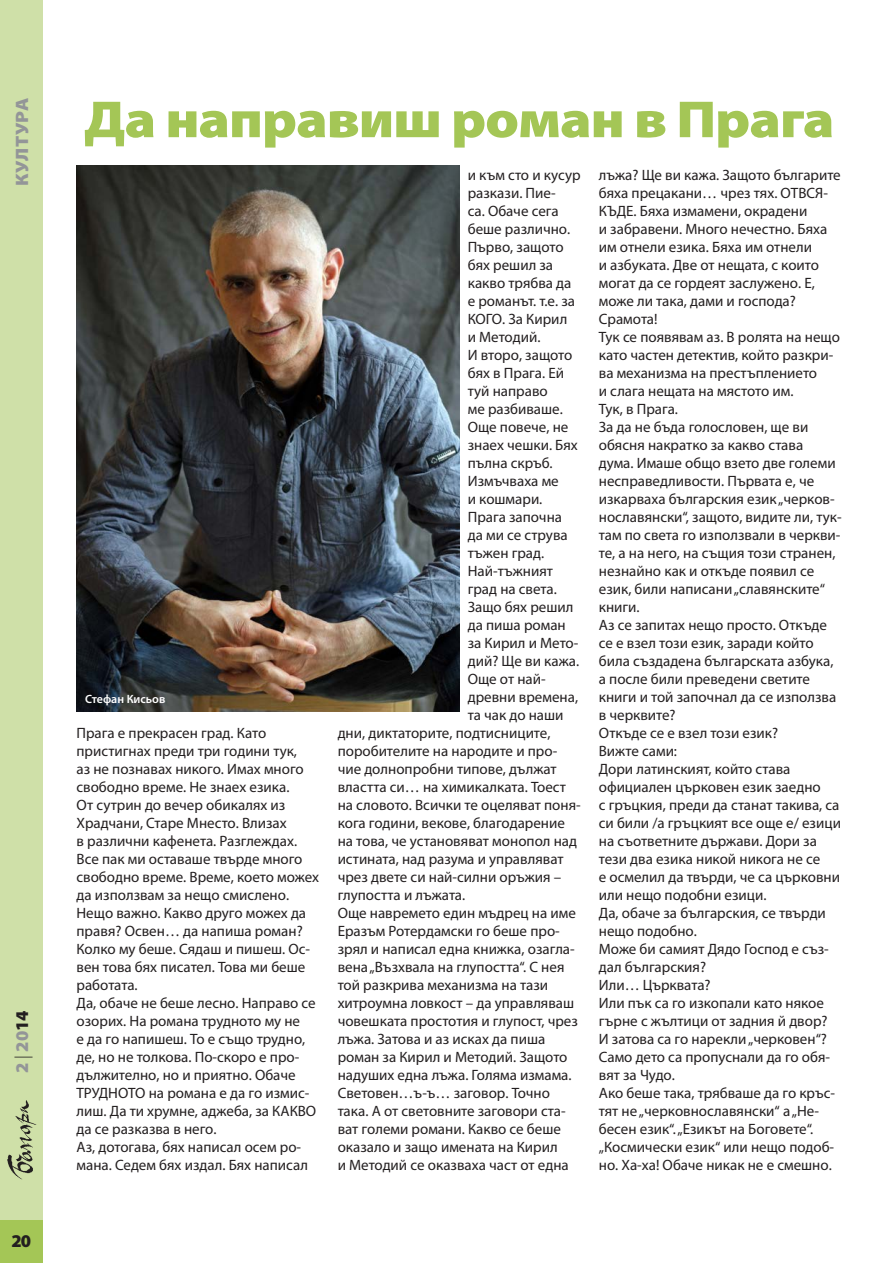
<style>
.page{position:relative;width:893px;height:1263px;background:#fff}
.page>*{position:absolute;margin:0;border:0;box-sizing:border-box;transform-origin:0 0}
.t1{font:900 52.5px "Myriad Pro";letter-spacing:-.02em;color:#a4c656;scale:1.1 1}
.t2{font:900 18px "Myriad Pro";color:#939598;scale:1.1 1}
.t3{font:900 18px "Myriad Pro";color:#939598}
.t4{font:900 18px "Myriad Pro";color:#231f20}
.t5{font:15px/18px "Myriad Pro";color:#231f20}
.t6{font:600 12px "Myriad Pro";color:#fff}
.s1{font-weight:300;color:#231f20}
.s2{color:#231f20}
</style>
<div class="page">
<div style="left:0;top:0;width:43px;height:1263px;background:#cfe0a8"></div>
<div style="left:0;top:1220px;width:43px;height:43px;background:#a4c656"></div>
<img style="left:7px;top:1100px;width:29px;height:80px">
<img style="left:77px;top:166px;width:382px;height:546px">
<p class="t2" style="left:10px;top:186px;width:82px;rotate:-90deg">КУЛТУРА</p>
<p class="t3" style="left:10px;top:1073px;width:64px;rotate:-90deg">2 <span class="s1">|</span> 20<span class="s2">14</span></p>
<p class="t4" style="left:12px;top:1229px;width:21px">20</p>
<h1 class="t1" style="left:84px;top:84px;width:684px">Да направиш роман в Прага</h1>
<p class="t6" style="left:85px;top:691px;width:82px">Стефан Кисьов</p>
<p class="t5" style="left:77px;top:724px;width:244px">Прага е прекрасен град. Като пристигнах преди три години тук,<br>аз не познавах никого. Имах много свободно време. Не знаех езика.<br>От сутрин до вечер обикалях из<br>Храдчани, Старе Мнесто. Влизах<br>в различни кафенета. Разглеждах.<br>Все пак ми оставаше твърде много свободно време. Време, което можех да използвам за нещо смислено.<br>Нещо важно. Какво друго можех да правя? Освен… да напиша роман?<br>Колко му беше. Сядаш и пишеш. Ос&shy;вен това бях писател. Това ми беше работата.<br>Да, обаче не беше лесно. Направо се озорих. На романа трудното му не<br>е да го напишеш. То е също трудно, де, но не толкова. По-скоро е про&shy;дължително, но и приятно. Обаче<br>ТРУДНОТО на романа е да го измис&shy;лиш. Да ти хрумне, аджеба, за КАКВО да се разказва в него.<br>Аз, дотогава, бях написал осем ро&shy;мана. Седем бях издал. Бях написал</p>
<p class="t5" style="left:468px;top:166px;width:114px">и към сто и кусур</p>
<p class="t5" style="left:468px;top:184px;width:89px">разкази. Пие-</p>
<p class="t5" style="left:468px;top:202px;width:92px">са. Обаче сега</p>
<p class="t5" style="left:468px;top:220px;width:104px">беше различно.</p>
<p class="t5" style="left:468px;top:238px;width:97px">Първо, защото</p>
<p class="t5" style="left:468px;top:256px;width:87px">бях решил за</p>
<p class="t5" style="left:468px;top:274px;width:105px">какво трябва да</p>
<p class="t5" style="left:468px;top:292px;width:109px">е романът. т.е. за</p>
<p class="t5" style="left:468px;top:310px;width:101px">КОГО. За Кирил</p>
<p class="t5" style="left:468px;top:328px;width:74px">и Методий.</p>
<p class="t5" style="left:468px;top:346px;width:106px">И второ, защото</p>
<p class="t5" style="left:468px;top:364px;width:98px">бях в Прага. Ей</p>
<p class="t5" style="left:468px;top:382px;width:81px">туй направо</p>
<p class="t5" style="left:468px;top:400px;width:97px">ме разбиваше.</p>
<p class="t5" style="left:468px;top:418px;width:102px">Още повече, не</p>
<p class="t5" style="left:468px;top:436px;width:112px">знаех чешки. Бях</p>
<p class="t5" style="left:468px;top:454px;width:86px">пълна скръб.</p>
<p class="t5" style="left:468px;top:472px;width:93px">Измъчваха ме</p>
<p class="t5" style="left:468px;top:490px;width:76px">и кошмари.</p>
<p class="t5" style="left:468px;top:508px;width:96px">Прага започна</p>
<p class="t5" style="left:468px;top:526px;width:101px">да ми се струва</p>
<p class="t5" style="left:468px;top:544px;width:78px">тъжен град.</p>
<p class="t5" style="left:468px;top:562px;width:87px">Най-тъжният</p>
<p class="t5" style="left:468px;top:580px;width:91px">град на света.</p>
<p class="t5" style="left:468px;top:598px;width:107px">Защо бях решил</p>
<p class="t5" style="left:468px;top:616px;width:100px">да пиша роман</p>
<p class="t5" style="left:468px;top:634px;width:112px">за Кирил и Мето-</p>
<p class="t5" style="left:468px;top:652px;width:113px">дий? Ще ви кажа.</p>
<p class="t5" style="left:468px;top:670px;width:79px">Още от най-</p>
<p class="t5" style="left:468px;top:688px;width:112px">древни времена,</p>
<p class="t5" style="left:468px;top:706px;width:97px">та чак до наши</p>
<p class="t5" style="left:338px;top:724px;width:214px">дни, диктаторите, подтисниците,</p>
<p class="t5" style="left:338px;top:742px;width:221px">поробителите на народите и про-</p>
<p class="t5" style="left:338px;top:760px;width:221px">чие долнопробни типове, дължат</p>
<p class="t5" style="left:338px;top:778px;width:230px">властта си… на химикалката. Тоест</p>
<p class="t5" style="left:338px;top:796px;width:245px">на словото. Всички те оцеляват поня-</p>
<p class="t5" style="left:338px;top:814px;width:229px">кога години, векове, благодарение</p>
<p class="t5" style="left:338px;top:832px;width:241px">на това, че установяват монопол над</p>
<p class="t5" style="left:338px;top:850px;width:227px">истината, над разума и управляват</p>
<p class="t5" style="left:338px;top:868px;width:225px">чрез двете си най-силни оръжия –</p>
<p class="t5" style="left:338px;top:886px;width:129px">глупостта и лъжата.</p>
<p class="t5" style="left:338px;top:904px;width:240px">Още навремето един мъдрец на име</p>
<p class="t5" style="left:338px;top:922px;width:224px">Еразъм Ротердамски го беше про-</p>
<p class="t5" style="left:338px;top:940px;width:239px">зрял и написал една книжка, озагла-</p>
<p class="t5" style="left:338px;top:958px;width:228px">вена „Възхвала на глупостта“. С нея</p>
<p class="t5" style="left:338px;top:976px;width:212px">той разкрива механизма на тази</p>
<p class="t5" style="left:338px;top:994px;width:238px">хитроумна ловкост – да управляваш</p>
<p class="t5" style="left:338px;top:1012px;width:242px">човешката простотия и глупост, чрез</p>
<p class="t5" style="left:338px;top:1030px;width:209px">лъжа. Затова и аз исках да пиша</p>
<p class="t5" style="left:338px;top:1048px;width:231px">роман за Кирил и Методий. Защото</p>
<p class="t5" style="left:338px;top:1066px;width:235px">надуших една лъжа. Голяма измама.</p>
<p class="t5" style="left:338px;top:1084px;width:214px">Световен…ъ-ъ… заговор. Точно</p>
<p class="t5" style="left:338px;top:1102px;width:230px">така. А от световните заговори ста-</p>
<p class="t5" style="left:338px;top:1120px;width:225px">ват големи романи. Какво се беше</p>
<p class="t5" style="left:338px;top:1138px;width:222px">оказало и защо имената на Кирил</p>
<p class="t5" style="left:338px;top:1156px;width:233px">и Методий се оказваха част от една</p>
<p class="t5" style="left:599px;top:166px;width:244px">лъжа? Ще ви кажа. Защото българите бяха прецакани… чрез тях. ОТВСЯ-<br>КЪДЕ. Бяха измамени, окрадени<br>и забравени. Много нечестно. Бяха им отнели езика. Бяха им отнели<br>и азбуката. Две от нещата, с които могат да се гордеят заслужено. Е, може ли така, дами и господа?<br>Срамота!<br>Тук се появявам аз. В ролята на нещо като частен детектив, който разкри&shy;ва механизма на престъплението<br>и слага нещата на мястото им.<br>Тук, в Прага.<br>За да не бъда голословен, ще ви обясня накратко за какво става дума. Имаше общо взето две големи несправедливости. Първата е, че изкарваха българския език „черков&shy;нославянски“, защото, видите ли, тук&shy;там по света го използвали в черкви&shy;те, а на него, на същия този странен, незнайно как и откъде появил се език, били написани „славянските“ книги.<br>Аз се запитах нещо просто. Откъде се е взел този език, заради който била създадена българската азбука, а после били преведени светите книги и той започнал да се използва в черквите?<br>Откъде се е взел този език?<br>Вижте сами:<br>Дори латинският, който става официален църковен език заедно<br>с гръцкия, преди да станат такива, са си били /а гръцкият все още е/ езици на съответните държави. Дори за тези два езика никой никога не се<br>е осмелил да твърди, че са църковни или нещо подобни езици.<br>Да, обаче за българския, се твърди нещо подобно.<br>Може би самият Дядо Господ е съз&shy;дал българския?<br>Или… Църквата?<br>Или пък са го изкопали като някое гърне с жълтици от задния й двор?<br>И затова са го нарекли „черковен“?<br>Само дето са пропуснали да го обя&shy;вят за Чудо.<br>Ако беше така, трябваше да го кръс&shy;тят не „черковнославянски“ а „Не&shy;бесен език“. „Езикът на Боговете“. „Космически език“ или нещо подоб&shy;но. Ха-ха! Обаче никак не е смешно.</p>
</div>
